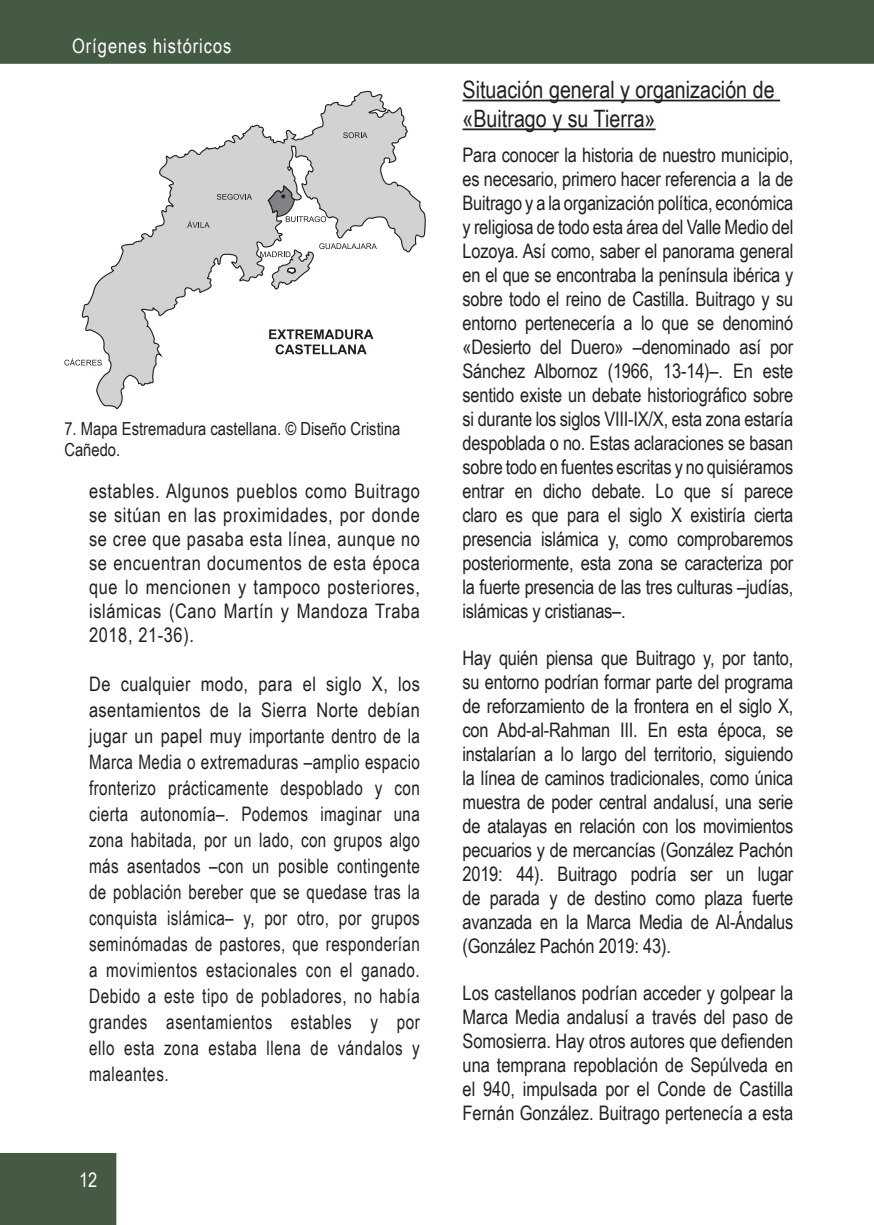
<style>
.page{position:relative;width:874px;height:1225px;background:#fff}
.page>*{position:absolute;margin:0;border:0;box-sizing:border-box;transform-origin:0 0}
.t1{font:24px/28.8px "Arial Narrow";color:#231f20}
.t2{font:20px/24px "Arial Narrow";color:#231f20;text-align:justify}
.t3{font:20px "Arial Narrow";letter-spacing:.05em;color:#fff}
.t4{font:18px/21.6px "Arial Narrow";color:#231f20}
</style>
<div class="page">
<div style="left:0;top:0;width:873px;height:64px;background:#445a43"></div>
<div style="left:0;top:1153px;width:116px;height:72px;background:#445a43"></div>
<svg style="left:81px;top:91px;width:344px;height:319px"></svg>
<svg style="left:187px;top:221px;width:22px;height:7px"></svg>
<svg style="left:217px;top:194px;width:35px;height:6px"></svg>
<svg style="left:260px;top:243px;width:116px;height:47px"></svg>
<svg style="left:343px;top:132px;width:24px;height:6px"></svg>
<svg style="left:267px;top:186px;width:59px;height:44px"></svg>
<svg style="left:269px;top:329px;width:104px;height:25px"></svg>
<svg style="left:64px;top:358px;width:38px;height:7px"></svg>
<hr style="left:462px;top:100px;width:317px;height:1px;background:#231f20">
<hr style="left:462px;top:128px;width:193px;height:2px;background:#231f20">
<p class="t3" style="left:72px;top:31px;width:161px">Orígenes históricos</p>
<p class="t4" style="left:64px;top:417px;width:337px">7. Mapa Estremadura castellana. © Diseño Cristina<br>Cañedo.</p>
<p class="t2" style="left:89px;top:478px;width:332px">estables. Algunos pueblos como Buitrago se sitúan en las proximidades, por donde se cree que pasaba esta línea, aunque no se encuentran documentos de esta época que lo mencionen y tampoco posteriores, islámicas (Cano Martín y Mandoza Traba 2018, 21-36).</p>
<p class="t2" style="left:89px;top:669px;width:332px;line-height:26px">De cualquier modo, para el siglo X, los asentamientos de la Sierra Norte debían jugar un papel muy importante dentro de la Marca Media o extremaduras –amplio espacio fronterizo prácticamente despoblado y con cierta autonomía–. Podemos imaginar una zona habitada, por un lado, con grupos algo más asentados –con un posible contingente de población bereber que se quedase tras la conquista islámica– y, por otro, por grupos seminómadas de pastores, que responderían a movimientos estacionales con el ganado.<br>Debido a este tipo de pobladores, no había grandes asentamientos estables y por ello esta zona estaba llena de vándalos y maleantes.</p>
<p class="t3" style="left:79px;top:1164px;width:20px">12</p>
<p class="t1" style="left:462px;top:74px;width:313px">Situación general y organización de «Buitrago y su Tierra»</p>
<p class="t2" style="left:462px;top:142px;width:332px">Para conocer la historia de nuestro municipio, es necesario, primero hacer referencia a la de Buitrago y a la organización política, económica y religiosa de todo esta área del Valle Medio del Lozoya. Así como, saber el panorama general en el que se encontraba la península ibérica y sobre todo el reino de Castilla. Buitrago y su entorno pertenecería a lo que se denominó «Desierto del Duero» –denominado así por Sánchez Albornoz (1966, 13-14)–. En este sentido existe un debate historiográfico sobre si durante los siglos VIII-IX/X, esta zona estaría despoblada o no. Estas aclaraciones se basan sobre todo en fuentes escritas y no quisiéramos entrar en dicho debate. Lo que sí parece claro es que para el siglo X existiría cierta presencia islámica y, como comprobaremos posteriormente, esta zona se caracteriza por la fuerte presencia de las tres culturas –judías, islámicas y cristianas–.</p>
<p class="t2" style="left:462px;top:645px;width:332px">Hay quién piensa que Buitrago y, por tanto, su entorno podrían formar parte del programa de reforzamiento de la frontera en el siglo X, con Abd-al-Rahman III. En esta época, se instalarían a lo largo del territorio, siguiendo la línea de caminos tradicionales, como única muestra de poder central andalusí, una serie de atalayas en relación con los movimientos pecuarios y de mercancías (González Pachón 2019: 44). Buitrago podría ser un lugar de parada y de destino como plaza fuerte avanzada en la Marca Media de Al-Ándalus (González Pachón 2019: 43).</p>
<p class="t2" style="left:462px;top:980px;width:332px">Los castellanos podrían acceder y golpear la Marca Media andalusí a través del paso de Somosierra. Hay otros autores que defienden una temprana repoblación de Sepúlveda en el 940, impulsada por el Conde de Castilla Fernán González. Buitrago pertenecía a esta</p>
</div>
